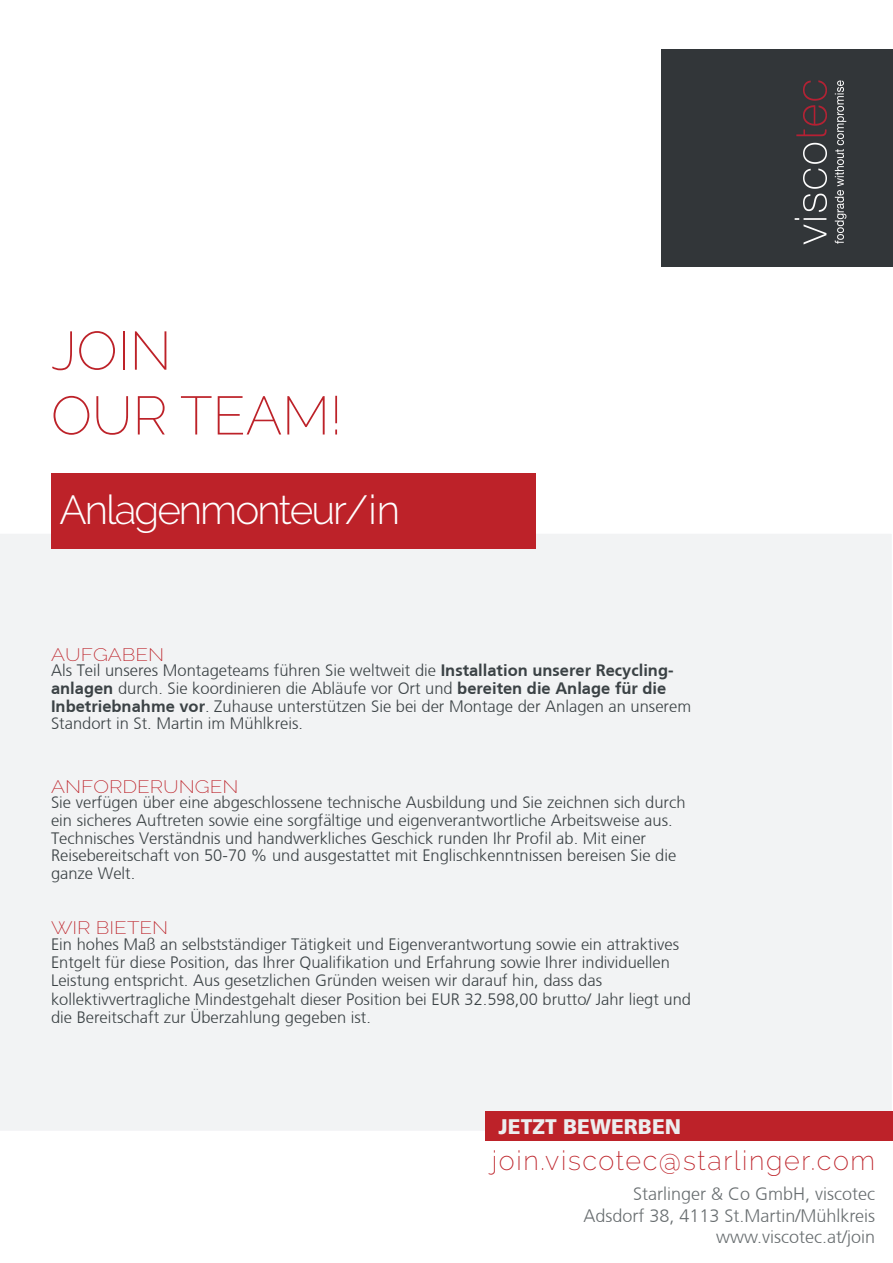
<style>
.page{position:relative;width:893px;height:1263px;background:#fff}
.page>*{position:absolute;margin:0;border:0;box-sizing:border-box;transform-origin:0 0}
.t1{font:200 54px/64.8px "Raleway";color:#bd2229}
.t2{font:300 40.5px "Raleway";letter-spacing:-.05em;color:#fff}
.t3{font:200 27px "Raleway";letter-spacing:.06em;color:#bd2229}
.t4{font:900 21px "Frutiger LT";color:#ecedef}
.t5{font:300 18px/21.6px "Frutiger CE";color:#3b4245;text-align:right}
.t6{font:200 18px "Raleway";color:#bd2229;scale:1.15 1}
.t7{font:300 16.5px/17.5px "Frutiger CE";color:#3b4245}
.s1{font-weight:700}
</style>
<div class="page">
<div style="left:0;top:532px;width:892px;height:600px;background:#f2f3f4"></div>
<div style="left:486px;top:1111px;width:407px;height:29px;background:#bd2229"></div>
<div style="left:661px;top:50px;width:232px;height:216px;background:#323639"></div>
<div style="left:51px;top:474px;width:484px;height:75px;background:#bd2229"></div>
<h1 class="t1" style="left:51px;top:318px;width:293px">JOIN<br>OUR TEAM!</h1>
<h2 class="t2" style="left:60px;top:486px;width:342px">Anlagenmonteur/in</h2>
<p class="t6" style="left:51px;top:644px;width:100px">AUFGABEN</p>
<p class="t7" style="left:51px;top:662px;width:642px">Als Teil unseres Montageteams führen Sie weltweit die <span class="s1">Installation unserer Recycling&shy;anlagen</span> durch. Sie koordinieren die Abläufe vor Ort und <span class="s1">bereiten die Anlage für die Inbetriebnahme vor</span>. Zuhause unterstützen Sie bei der Montage der Anlagen an unserem Standort in St. Martin im Mühlkreis.</p>
<p class="t6" style="left:51px;top:776px;width:165px">ANFORDERUNGEN</p>
<p class="t7" style="left:51px;top:794px;width:636px">Sie verfügen über eine abgeschlossene technische Ausbildung und Sie zeichnen sich durch ein sicheres Auftreten sowie eine sorgfältige und eigenverantwortliche Arbeitsweise aus.<br>Technisches Verständnis und handwerkliches Geschick runden Ihr Profil ab. Mit einer Reisebereitschaft von 50-70 % und ausgestattet mit Englischkenntnissen bereisen Sie die ganze Welt.</p>
<p class="t6" style="left:51px;top:917px;width:103px">WIR BIETEN</p>
<p class="t7" style="left:51px;top:935px;width:641px;line-height:18.1px">Ein hohes Maß an selbstständiger Tätigkeit und Eigenverantwortung sowie ein attraktives Entgelt für diese Position, das Ihrer Qualifikation und Erfahrung sowie Ihrer individuellen Leistung entspricht. Aus gesetzlichen Gründen weisen wir darauf hin, dass das kollektivvertragliche Mindestgehalt dieser Position bei EUR 32.598,00 brutto/ Jahr liegt und die Bereitschaft zur Überzahlung gegeben ist.</p>
<p class="t4" style="left:498px;top:1114px;width:184px">JETZT BEWERBEN</p>
<h3 class="t3" style="left:492px;top:1145px;width:385px">join.viscotec@starlinger.com</h3>
<p class="t5" style="left:583px;top:1183px;width:293px">Starlinger &amp; Co GmbH, viscotec<br>Adsdorf 38, 4113 St.Martin/Mühlkreis www.viscotec.at/join</p>
</div>
